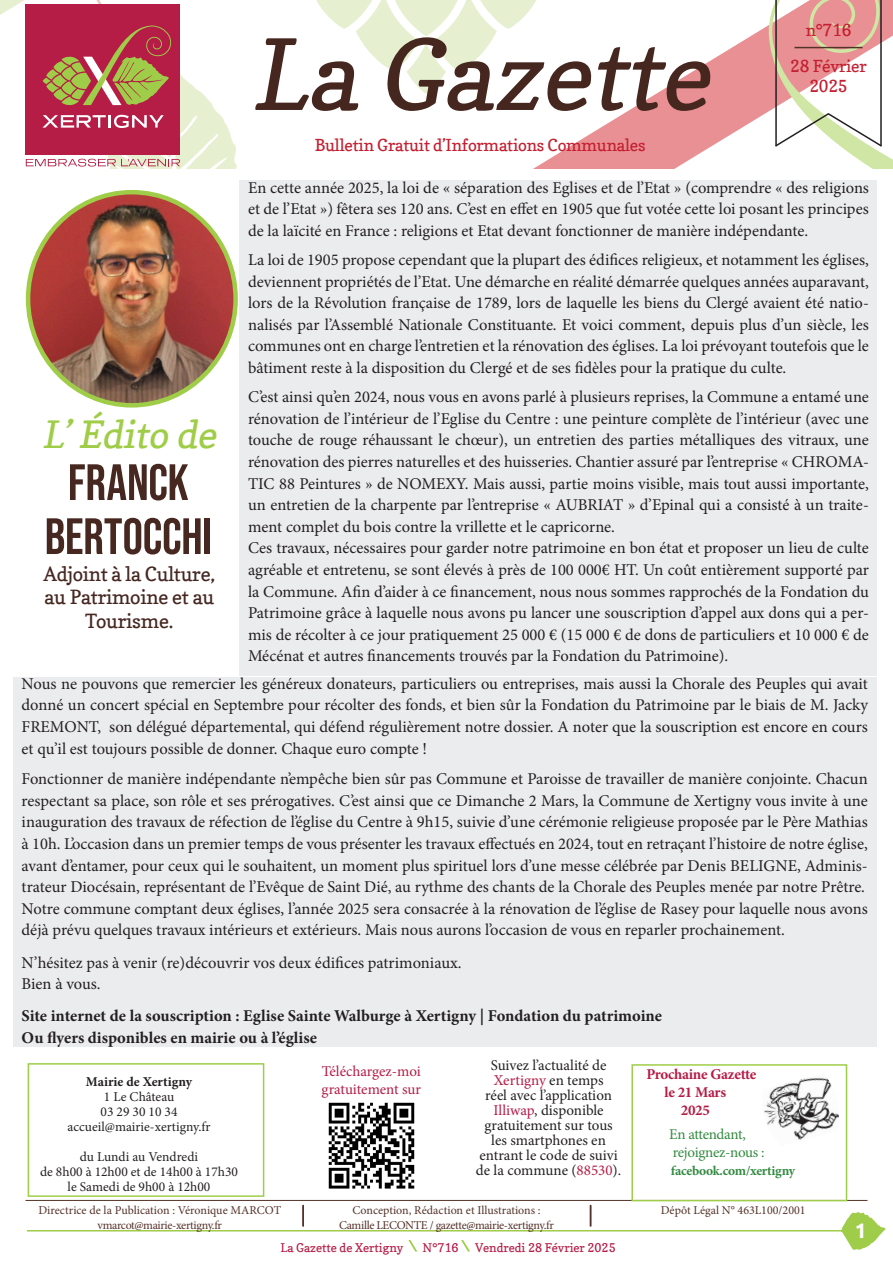
<style>
.page{position:relative;width:893px;height:1263px;background:#fff}
.page>*{position:absolute;margin:0;border:0;box-sizing:border-box;transform-origin:0 0}
.t1{font:italic 97.5px "Copse";color:#46271f}
.t2{font:51px "Bebas Neue";letter-spacing:-.005em;color:#462821}
.t3{font:italic 37.5px "Copse";color:#9fcd48}
.t4{font:700 21px "Ubuntu";color:#fff}
.t5{font:19.5px/23.4px "Copse";letter-spacing:-.01em;color:#462721;text-align:center}
.t6{font:16.5px/21.6px "Minion Pro";color:#231f20;text-align:justify}
.t7{font:700 16.5px "Minion Pro";color:#231f20}
.t8{font:16.5px/19.8px "Copse";letter-spacing:-.01em;color:#c42031;text-align:center}
.t9{font:15px/15px "Minion Pro";color:#231f20;text-align:center}
.t10{font:15px "Minion Pro";letter-spacing:-.005em;color:#b51c46}
.t11{font:700 15px "Minion Pro";letter-spacing:-.02em;color:#b51c46}
.t12{font:15px "Minion Pro";letter-spacing:-.025em;color:#338b41}
.t13{font:13.5px "Minion Pro";color:#231f20}
.t14{font:700 13.5px "Minion Pro";letter-spacing:-.02em;color:#338b41}
.t15{font:700 13.5px "Minion Pro";color:#231f20}
.t16{font:12px "Minion Pro";letter-spacing:-.01em;color:#543229}
.t17{font:12px "Minion Pro";letter-spacing:-.03em;color:#543229}
.t18{font:12px "Copse";color:#b51c46}
.s1{color:#b51c46}
</style>
<div class="page">
<svg style="left:408px;top:1240px;width:9px;height:11px"></svg>
<svg style="left:461px;top:1240px;width:9px;height:11px"></svg>
<hr style="left:27px;top:1230px;width:850px;height:1px;background:#9fcd49">
<svg style="left:533px;top:25px;width:235px;height:144px"></svg>
<svg style="left:316px;top:0;width:228px;height:94px"></svg>
<svg style="left:0;top:0;width:237px;height:169px"></svg>
<svg style="left:841px;top:1212px;width:45px;height:38px"></svg>
<svg style="left:768px;top:0;width:125px;height:169px"></svg>
<hr style="left:302px;top:1205px;width:2px;height:22px;background:#543229">
<svg style="left:590px;top:1205px;width:1px;height:22px"></svg>
<hr style="left:26px;top:1200px;width:841px;height:1px;background:#543229">
<div style="left:28px;top:1063px;width:236px;height:134px;border:2px solid #9fcd49"></div>
<img style="left:764px;top:1077px;width:75px;height:63px">
<img style="left:328px;top:1102px;width:87px;height:87px">
<div style="left:240px;top:181px;width:637px;height:495px;background:#ebecee"></div>
<div style="left:13px;top:677px;width:863px;height:370px;background:#ebecee"></div>
<div style="left:631px;top:1064px;width:216px;height:137px;border:2px solid #9fcd49"></div>
<img style="left:28px;top:192px;width:208px;height:211px">
<p class="t1" style="left:250px;top:15px;width:481px">La Gazette</p>
<p class="t8" style="left:315px;top:135px;width:332px">Bulletin Gratuit d’Informations Communales</p>
<p class="t8" style="left:806px;top:20px;width:47px">n°716</p>
<p class="t8" style="left:790px;top:56px;width:78px">28 Février<br>2025</p>
<p class="t6" style="left:248px;top:177px;width:622px">En cette année 2025, la loi de « séparation des Eglises et de l’Etat » (comprendre « des religions et de l’Etat ») fêtera ses 120 ans. C’est en effet en 1905 que fut votée cette loi posant les principes de la laïcité en France : religions et Etat devant fonctionner de manière indépendante.</p>
<p class="t6" style="left:248px;top:249px;width:622px">La loi de 1905 propose cependant que la plupart des édifices religieux, et notamment les églises, deviennent propriétés de l’Etat. Une démarche en réalité démarrée quelques années auparavant, lors de la Révolution française de 1789, lors de laquelle les biens du Clergé avaient été natio&shy;nalisés par l’Assemblé Nationale Constituante. Et voici comment, depuis plus d’un siècle, les communes ont en charge l’entretien et la rénovation des églises. La loi prévoyant toutefois que le bâtiment reste à la disposition du Clergé et de ses fidèles pour la pratique du culte.</p>
<p class="t6" style="left:248px;top:386px;width:622px">C’est ainsi qu’en 2024, nous vous en avons parlé à plusieurs reprises, la Commune a entamé une rénovation de l’intérieur de l’Eglise du Centre : une peinture complète de l’intérieur (avec une touche de rouge réhaussant le chœur), un entretien des parties métalliques des vitraux, une rénovation des pierres naturelles et des huisseries. Chantier assuré par l’entreprise « CHROMA-TIC 88 Peintures » de NOMEXY. Mais aussi, partie moins visible, mais tout aussi importante, un entretien de la charpente par l’entreprise « AUBRIAT » d’Epinal qui a consisté à un traite&shy;ment complet du bois contre la vrillette et le capricorne.</p>
<p class="t6" style="left:248px;top:537px;width:622px">Ces travaux, nécessaires pour garder notre patrimoine en bon état et proposer un lieu de culte agréable et entretenu, se sont élevés à près de 100 000€ HT. Un coût entièrement supporté par la Commune. Afin d’aider à ce financement, nous nous sommes rapprochés de la Fondation du Patrimoine grâce à laquelle nous avons pu lancer une souscription d’appel aux dons qui a per&shy;mis de récolter à ce jour pratiquement 25 000 € (15 000 € de dons de particuliers et 10 000 € de Mécénat et autres financements trouvés par la Fondation du Patrimoine).</p>
<p class="t6" style="left:22px;top:673px;width:848px">Nous ne pouvons que remercier les généreux donateurs, particuliers ou entreprises, mais aussi la Chorale des Peuples qui avait donné un concert spécial en Septembre pour récolter des fonds, et bien sûr la Fondation du Patrimoine par le biais de M. Jacky FREMONT, son délégué départemental, qui défend régulièrement notre dossier. A noter que la souscription est encore en cours et qu’il est toujours possible de donner. Chaque euro compte !</p>
<p class="t6" style="left:22px;top:768px;width:848px">Fonctionner de manière indépendante n’empêche bien sûr pas Commune et Paroisse de travailler de manière conjointe. Chacun respectant sa place, son rôle et ses prérogatives. C’est ainsi que ce Dimanche 2 Mars, la Commune de Xertigny vous invite à une inauguration des travaux de réfection de l’église du Centre à 9h15, suivie d’une cérémonie religieuse proposée par le Père Mathias à 10h. L’occasion dans un premier temps de vous présenter les travaux effectués en 2024, tout en retraçant l’histoire de notre église, avant d’entamer, pour ceux qui le souhaitent, un moment plus spirituel lors d’une messe célébrée par Denis BELIGNE, Adminis&shy;trateur Diocésain, représentant de l’Evêque de Saint Dié, au rythme des chants de la Chorale des Peuples menée par notre Prêtre.</p>
<p class="t6" style="left:22px;top:898px;width:848px">Notre commune comptant deux églises, l’année 2025 sera consacrée à la rénovation de l’église de Rasey pour laquelle nous avons déjà prévu quelques travaux intérieurs et extérieurs. Mais nous aurons l’occasion de vous en reparler prochainement.</p>
<p class="t6" style="left:22px;top:951px;width:441px">N’hésitez pas à venir (re)découvrir vos deux édifices patrimoniaux.</p>
<p class="t6" style="left:22px;top:973px;width:81px">Bien à vous.</p>
<p class="t7" style="left:22px;top:1004px;width:642px">Site internet de la souscription : Eglise Sainte Walburge à Xertigny | Fondation du patrimoine</p>
<p class="t7" style="left:22px;top:1026px;width:297px">Ou flyers disponibles en mairie ou à l’église</p>
<p class="t3" style="left:42px;top:411px;width:184px">L’Édito de</p>
<p class="t2" style="left:68px;top:453px;width:122px">FRANCK</p>
<p class="t2" style="left:45px;top:507px;width:169px">BERTOCCHI</p>
<p class="t5" style="left:43px;top:562px;width:173px">Adjoint à la Culture,</p>
<p class="t5" style="left:44px;top:585px;width:171px">au Patrimoine et au<br>Tourisme.</p>
<p class="t15" style="left:86px;top:1072px;width:108px">Mairie de Xertigny</p>
<p class="t13" style="left:104px;top:1088px;width:72px">1 Le Château</p>
<p class="t13" style="left:101px;top:1103px;width:79px">03 29 30 10 34</p>
<p class="t13" style="left:67px;top:1118px;width:145px">accueil@mairie-xertigny.fr</p>
<p class="t13" style="left:80px;top:1148px;width:120px">du Lundi au Vendredi</p>
<p class="t13" style="left:40px;top:1163px;width:199px">de 8h00 à 12h00 et de 14h00 à 17h30</p>
<p class="t13" style="left:68px;top:1178px;width:144px">le Samedi de 9h00 à 12h00</p>
<p class="t16" style="left:38px;top:1202px;width:244px">Directrice de la Publication : Véronique MARCOT</p>
<p class="t17" style="left:98px;top:1217px;width:126px">vmarcot@mairie-xertigny.fr</p>
<p class="t10" style="left:322px;top:1061px;width:101px">Téléchargez-moi</p>
<p class="t10" style="left:322px;top:1079px;width:101px">gratuitement sur</p>
<p class="t9" style="left:476px;top:1058px;width:147px">Suivez l’actualité de<br><span class="s1">Xertigny</span> en temps<br>réel avec l’application<br><span class="s1">Illiwap</span>, disponible gratuitement sur tous les smartphones en entrant le code de suivi de la commune (<span class="s1">88530</span>).</p>
<p class="t16" style="left:352px;top:1202px;width:190px">Conception, Rédaction et Illustrations :</p>
<p class="t17" style="left:339px;top:1217px;width:216px">Camille LECONTE / gazette@mairie-xertigny.fr</p>
<p class="t18" style="left:280px;top:1240px;width:124px">La Gazette de Xertigny</p>
<p class="t18" style="left:423px;top:1240px;width:37px">N°716</p>
<p class="t18" style="left:475px;top:1240px;width:142px">Vendredi 28 Février 2025</p>
<p class="t11" style="left:646px;top:1063px;width:111px">Prochaine Gazette</p>
<p class="t11" style="left:665px;top:1081px;width:63px">le 21 Mars</p>
<p class="t11" style="left:681px;top:1099px;width:31px">2025</p>
<p class="t12" style="left:669px;top:1124px;width:78px">En attendant,</p>
<p class="t12" style="left:673px;top:1142px;width:93px">rejoignez-nous :</p>
<p class="t14" style="left:671px;top:1161px;width:126px">facebook.com/xertigny</p>
<p class="t16" style="left:661px;top:1202px;width:146px">Dépôt Légal N° 463L100/2001</p>
<p class="t4" style="left:855px;top:1217px;width:13px">1</p>
</div>
